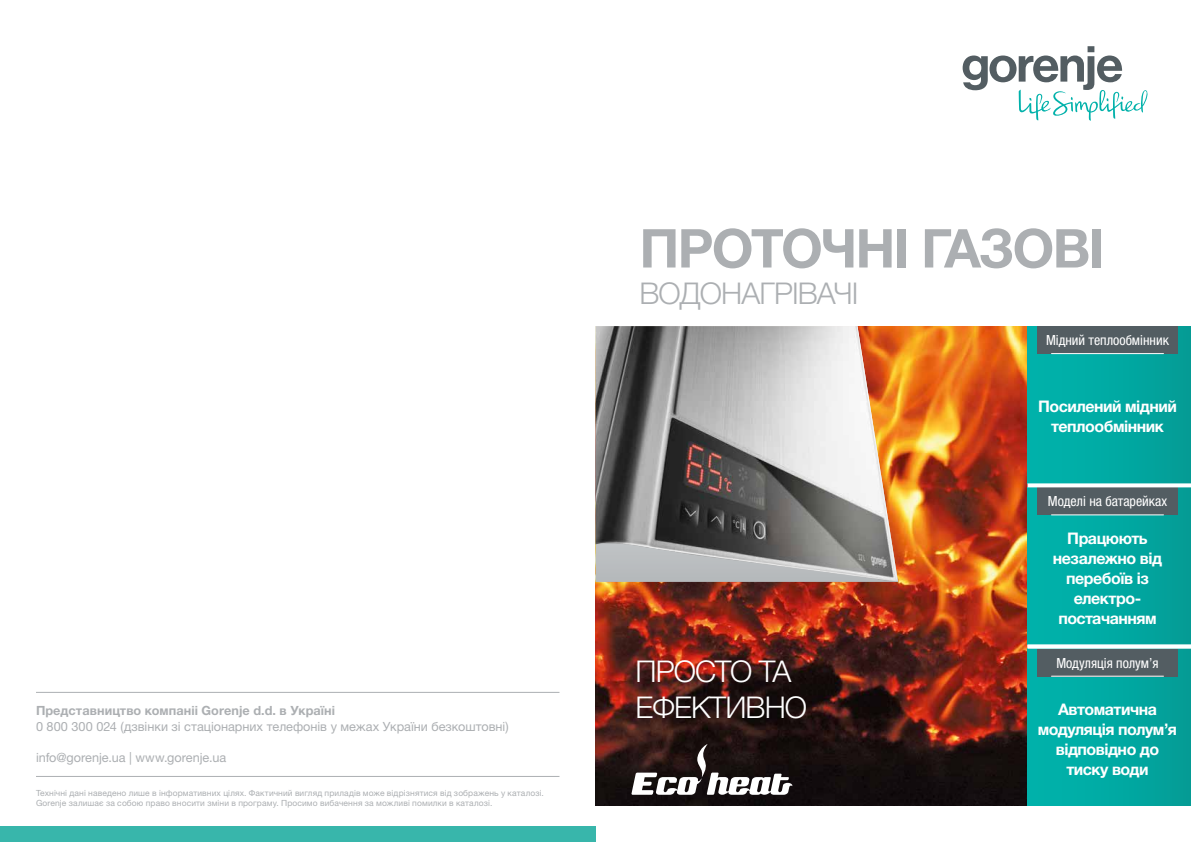
<style>
.page{position:relative;width:1191px;height:842px;background:#fff}
.page>*{position:absolute;margin:0;border:0;box-sizing:border-box;transform-origin:0 0}
.t1{font:700 53.6px "Helvetica Neue LTW1 G";letter-spacing:-.03em;color:#acafb2}
.t2{font:300 30px/36px "Helvetica Neue LTW1 G";letter-spacing:-.03em;color:#fff}
.t3{font:300 30px "Helvetica Neue LTW1 G";letter-spacing:-.03em;color:#acafb2}
.t4{font:700 16px/20px "Helvetica Neue LTW1 G";letter-spacing:-.03em;color:#fff;text-align:center}
.t5{font:condensed 14px "Helvetica Neue LTW1 G";color:#fff}
.t6{font:12.7px "Helvetica Neue LTW1 G";letter-spacing:-.005em;color:#acafb2}
.t7{font:700 12.7px "Helvetica Neue LTW1 G";letter-spacing:.005em;color:#acafb2}
.t8{font:8.5px/9.9px "Helvetica Neue LTW1 G";letter-spacing:.015em;color:#acafb2}
</style>
<div class="page">
<img style="left:595px;top:326px;width:432px;height:480px">
<svg style="left:962px;top:46px;width:185px;height:75px"></svg>
<img style="left:595px;top:326px;width:303px;height:256px">
<div style="left:1027px;top:326px;width:164px;height:157px;background:linear-gradient(to right,#00b5ad,#049d97)"></div>
<div style="left:1027px;top:487px;width:164px;height:158px;background:linear-gradient(to right,#00b5ae,#059d97)"></div>
<div style="left:1027px;top:649px;width:164px;height:157px;background:linear-gradient(to right,#00b5ad,#049d97)"></div>
<div style="left:1037px;top:326px;width:140px;height:28px;background:#535d62"></div>
<div style="left:1037px;top:487px;width:140px;height:28px;background:#535d62"></div>
<div style="left:1037px;top:649px;width:140px;height:28px;background:#535d62"></div>
<svg style="left:1027px;top:483px;width:164px;height:4px"></svg>
<svg style="left:1027px;top:647px;width:164px;height:2px"></svg>
<hr style="left:1027px;top:644px;width:164px;height:3px;background:#fff">
<hr style="left:1051px;top:353px;width:112px;height:1px;background:#fff">
<hr style="left:1051px;top:514px;width:112px;height:1px;background:#fff">
<hr style="left:1051px;top:676px;width:112px;height:1px;background:#fff">
<svg style="left:631px;top:744px;width:161px;height:51px"></svg>
<hr style="left:36px;top:692px;width:523px;height:1px;background:#acafb2">
<hr style="left:36px;top:776px;width:523px;height:1px;background:#acafb2">
<div style="left:0;top:827px;width:595px;height:15px;background:#38b6ab"></div>
<h3 class="t7" style="left:36px;top:703px;width:300px">Представництво компаніі Gorenje d.d. в Україні</h3>
<h3 class="t6" style="left:36px;top:718px;width:474px">0 800 300 024 (дзвінки зі стаціонарних телефонів у межах України безкоштовні)</h3>
<h3 class="t6" style="left:36px;top:749px;width:192px">info@gorenje.ua | www.gorenje.ua</h3>
<p class="t8" style="left:36px;top:788px;width:509px">Технічні дані наведено лише в інформативних цілях. Фактичний вигляд приладів може відрізнятися від зображень у каталозі.<br>Gorenje залишає за собою право вносити зміни в програму. Просимо вибачення за можливі помилки в каталозі.</p>
<h1 class="t1" style="left:639px;top:215px;width:466px">ПРОТОЧНІ ГАЗОВІ</h1>
<h2 class="t3" style="left:639px;top:274px;width:221px">ВОДОНАГРІВАЧІ</h2>
<h3 class="t5" style="left:1046px;top:332px;width:124px">Мідний теплообмінник</h3>
<h3 class="t4" style="left:1038px;top:397px;width:140px">Посилений мідний теплообмінник</h3>
<h3 class="t5" style="left:1048px;top:493px;width:121px">Моделі на батарейках</h3>
<h2 class="t2" style="left:635px;top:653px;width:173px">ПРОСТО ТА<br>ЕФЕКТИВНО</h2>
<h3 class="t4" style="left:1053px;top:528px;width:111px">Працюють незалежно від перебоїв із електро&shy;постачанням</h3>
<h3 class="t5" style="left:1056px;top:654px;width:104px">Модуляція полум’я</h3>
<h3 class="t4" style="left:1037px;top:699px;width:141px">Автоматична модуляція полум’я відповідно до тиску води</h3>
</div>
